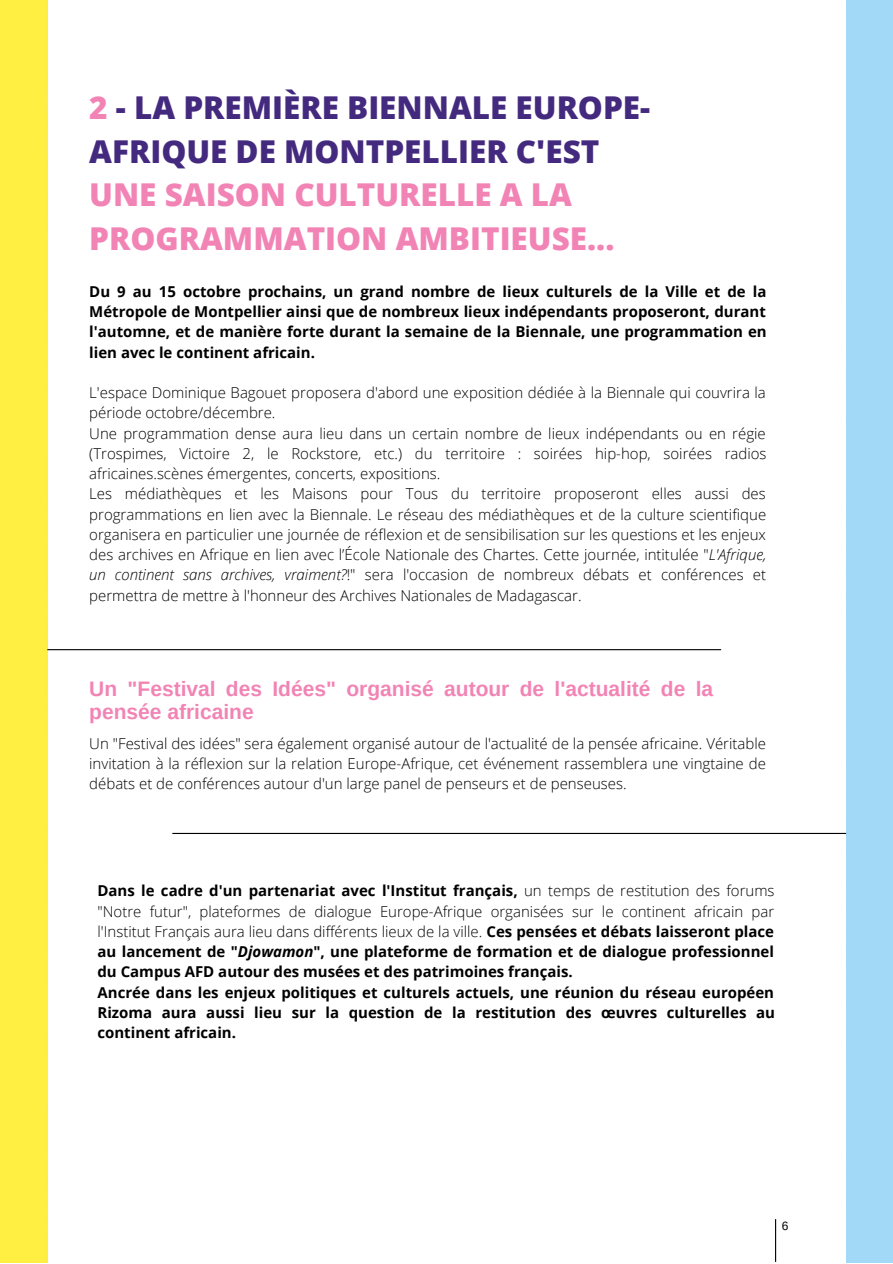
<style>
.page{position:relative;width:893px;height:1264px;background:#fff}
.page>*{position:absolute;margin:0;border:0;box-sizing:border-box;transform-origin:0 0}
.t1{font:800 31.5px/43.8px "Open Sans";color:#442a7e}
.t2{font:800 31.5px/43.8px "Open Sans";color:#f284b5}
.t3{font:700 21px/23.5px "Arimo";color:#f284b5}
.t4{font:300 15px/20.2px "Open Sans";color:#000;text-align:justify}
.t5{font:700 15px/20.2px "Open Sans";color:#000;text-align:justify}
.t6{font:12px "Arimo";color:#000}
.s1{color:#f284b5}
.s2{font-style:italic}
.s3{font-weight:300}
</style>
<div class="page">
<hr style="left:775px;top:1219px;width:1px;height:42px;background:#000">
<div style="left:0;top:0;width:47px;height:1262px;background:#ffef42"></div>
<hr style="left:47px;top:649px;width:674px;height:1px;background:#000">
<hr style="left:172px;top:832px;width:674px;height:2px;background:#000">
<p class="t1" style="left:89px;top:85px;width:562px"><span class="s1">2</span> - LA PREMIÈRE BIENNALE EUROPE-<br>AFRIQUE DE MONTPELLIER C'EST</p>
<p class="t2" style="left:89px;top:172px;width:526px">UNE SAISON CULTURELLE A LA<br>PROGRAMMATION AMBITIEUSE...</p>
<p class="t5" style="left:89px;top:281px;width:679px">Du 9 au 15 octobre prochains, un grand nombre de lieux culturels de la Ville et de la Métropole de Montpellier ainsi que de nombreux lieux indépendants proposeront, durant l'automne, et de manière forte durant la semaine de la Biennale, une programmation en lien avec le continent africain.</p>
<p class="t4" style="left:89px;top:382px;width:678px">L'espace Dominique Bagouet proposera d'abord une exposition dédiée à la Biennale qui couvrira la période octobre/décembre.</p>
<p class="t4" style="left:89px;top:423px;width:678px">Une programmation dense aura lieu dans un certain nombre de lieux indépendants ou en régie (Trospimes, Victoire 2, le Rockstore, etc.) du territoire : soirées hip-hop, soirées radios africaines.scènes émergentes, concerts, expositions.</p>
<p class="t4" style="left:89px;top:483px;width:678px">Les médiathèques et les Maisons pour Tous du territoire proposeront elles aussi des programmations en lien avec la Biennale. Le réseau des médiathèques et de la culture scientifique organisera en particulier une journée de réflexion et de sensibilisation sur les questions et les enjeux des archives en Afrique en lien avec l’École Nationale des Chartes. Cette journée, intitulée "<span class="s2">L'Afrique, un continent sans archives, vraiment?</span>!" sera l'occasion de nombreux débats et conférences et permettra de mettre à l'honneur des Archives Nationales de Madagascar.</p>
<p class="t3" style="left:89px;top:676px;width:625px">Un "Festival des Idées" organisé autour de l'actualité de la pensée africaine</p>
<p class="t4" style="left:89px;top:733px;width:678px">Un "Festival des idées" sera également organisé autour de l'actualité de la pensée africaine. Véritable invitation à la réflexion sur la relation Europe-Afrique, cet événement rassemblera une vingtaine de débats et de conférences autour d'un large panel de penseurs et de penseuses.</p>
<p class="t5" style="left:97px;top:880px;width:678px">Dans le cadre d'un partenariat avec l'Institut français, <span class="s3">un temps de restitution des forums "Notre futur", plateformes de dialogue Europe-Afrique organisées sur le continent africain par l'Institut Français aura lieu dans différents lieux de la ville.</span> Ces pensées et débats laisseront place au lancement de "<span class="s2">Djowamon</span>", une plateforme de formation et de dialogue professionnel du Campus AFD autour des musées et des patrimoines français.</p>
<p class="t5" style="left:97px;top:981px;width:679px">Ancrée dans les enjeux politiques et culturels actuels, une réunion du réseau européen Rizoma aura aussi lieu sur la question de la restitution des œuvres culturelles au continent africain.</p>
<p class="t6" style="left:781px;top:1218px;width:8px">6</p>
</div>
